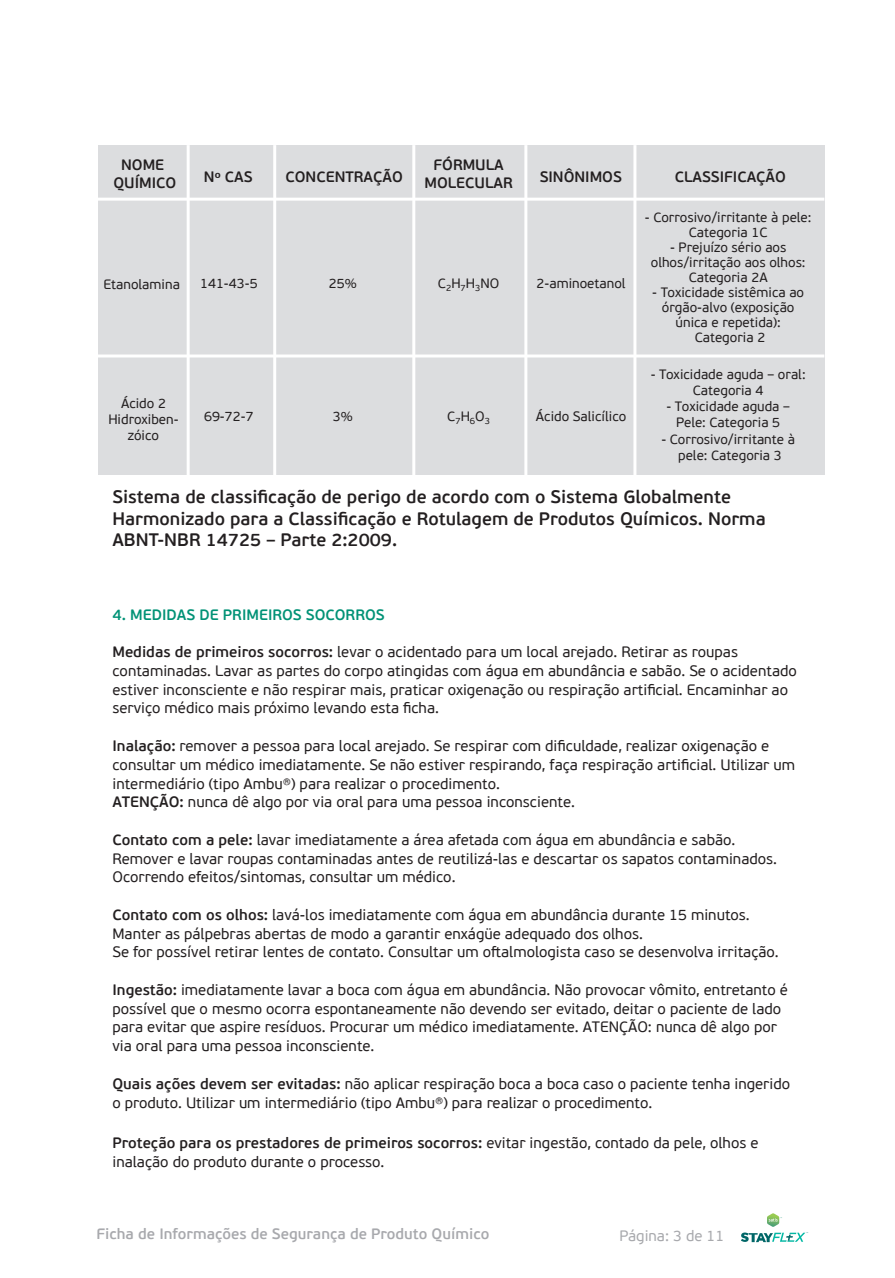
<style>
.page{position:relative;width:895px;height:1278px;background:#fff}
.page>*{position:absolute;margin:0;border:0;box-sizing:border-box;transform-origin:0 0}
.t1{font:600 18px/21.6px "PF Beau Sans Pro";color:#231f20}
.t2{font:15px/18.8px "PF Beau Sans Pro";color:#231f20}
.t3{font:600 15px/18px "PF Beau Sans Pro";color:#231f20;text-align:center}
.t4{font:600 15px "PF Beau Sans Pro";color:#a8a9ad}
.t5{font:600 15px "PF Beau Sans Pro";color:#009276}
.t6{font:15px "PF Beau Sans Pro";color:#a8a9ad}
.t7{font:13.5px/15px "PF Beau Sans Pro";color:#231f20;text-align:center}
.s1{font-weight:600}
</style>
<div class="page">
<div style="left:98px;top:145px;width:726px;height:330px;background:#dcdddf"></div>
<hr style="left:187px;top:145px;width:3px;height:330px;background:#fff">
<hr style="left:273px;top:145px;width:3px;height:330px;background:#fff">
<hr style="left:412px;top:145px;width:3px;height:330px;background:#fff">
<hr style="left:524px;top:145px;width:3px;height:330px;background:#fff">
<hr style="left:633px;top:145px;width:3px;height:330px;background:#fff">
<hr style="left:98px;top:197px;width:726px;height:3px;background:#fff">
<hr style="left:98px;top:354px;width:726px;height:3px;background:#fff">
<svg style="left:741px;top:1213px;width:67px;height:28px"></svg>
<p class="t3" style="left:424px;top:156px;width:90px">FÓRMULA<br>MOLECULAR</p>
<p class="t3" style="left:113px;top:156px;width:64px">NOME<br>QUÍMICO</p>
<p class="t3" style="left:204px;top:168px;width:50px">Nº CAS</p>
<p class="t3" style="left:285px;top:168px;width:119px">CONCENTRAÇÃO</p>
<p class="t3" style="left:539px;top:168px;width:84px">SINÔNIMOS</p>
<p class="t3" style="left:674px;top:168px;width:113px">CLASSIFICAÇÃO</p>
<p class="t7" style="left:103px;top:277px;width:78px">Etanolamina</p>
<p class="t7" style="left:200px;top:276px;width:59px">141-43-5</p>
<p class="t7" style="left:329px;top:276px;width:29px">25%</p>
<p class="t7" style="left:438px;top:276px;width:63px">C<sub>2</sub>H<sub>7</sub>H<sub>3</sub>NO</p>
<p class="t7" style="left:536px;top:276px;width:91px">2-aminoetanol</p>
<p class="t7" style="left:108px;top:395px;width:72px;line-height:16.2px">Ácido 2<br>Hidroxiben&shy;zóico</p>
<p class="t7" style="left:204px;top:409px;width:51px">69-72-7</p>
<p class="t7" style="left:333px;top:409px;width:21px">3%</p>
<p class="t7" style="left:447px;top:409px;width:44px">C<sub>7</sub>H<sub>6</sub>O<sub>3</sub></p>
<p class="t7" style="left:536px;top:409px;width:92px">Ácido Salicílico</p>
<p class="t7" style="left:644px;top:210px;width:168px">- Corrosivo/irritante à pele:<br>Categoria 1C</p>
<p class="t7" style="left:650px;top:240px;width:156px">- Prejuízo sério aos olhos/irritação aos olhos:<br>Categoria 2A</p>
<p class="t7" style="left:652px;top:285px;width:153px">- Toxicidade sistêmica ao órgão-alvo (exposição única e repetida):<br>Categoria 2</p>
<p class="t7" style="left:650px;top:366px;width:156px;line-height:16.2px">- Toxicidade aguda – oral:<br>Categoria 4</p>
<p class="t7" style="left:666px;top:398px;width:125px;line-height:16.2px">- Toxicidade aguda –<br>Pele: Categoria 5</p>
<p class="t7" style="left:661px;top:431px;width:135px;line-height:16.2px">- Corrosivo/irritante à pele: Categoria 3</p>
<p class="t1" style="left:112px;top:486px;width:654px">Sistema de classificação de perigo de acordo com o Sistema Globalmente<br>Harmonizado para a Classificação e Rotulagem de Produtos Químicos. Norma<br>ABNT-NBR 14725 – Parte 2:2009.</p>
<p class="t5" style="left:112px;top:605px;width:274px">4. MEDIDAS DE PRIMEIROS SOCORROS</p>
<p class="t2" style="left:112px;top:643px;width:685px"><span class="s1">Medidas de primeiros socorros:</span> levar o acidentado para um local arejado. Retirar as roupas contaminadas. Lavar as partes do corpo atingidas com água em abundância e sabão. Se o acidentado estiver inconsciente e não respirar mais, praticar oxigenação ou respiração artificial. Encaminhar ao serviço médico mais próximo levando esta ficha.</p>
<p class="t2" style="left:112px;top:736px;width:684px"><span class="s1">Inalação:</span> remover a pessoa para local arejado. Se respirar com dificuldade, realizar oxigenação e consultar um médico imediatamente. Se não estiver respirando, faça respiração artificial. Utilizar um intermediário (tipo Ambu®) para realizar o procedimento.<br><span class="s1">ATENÇÃO:</span> nunca dê algo por via oral para uma pessoa inconsciente.</p>
<p class="t2" style="left:112px;top:830px;width:666px"><span class="s1">Contato com a pele:</span> lavar imediatamente a área afetada com água em abundância e sabão.<br>Remover e lavar roupas contaminadas antes de reutilizá-las e descartar os sapatos contaminados.<br>Ocorrendo efeitos/sintomas, consultar um médico.</p>
<p class="t2" style="left:112px;top:905px;width:667px"><span class="s1">Contato com os olhos:</span> lavá-los imediatamente com água em abundância durante 15 minutos.<br>Manter as pálpebras abertas de modo a garantir enxágüe adequado dos olhos.<br>Se for possível retirar lentes de contato. Consultar um oſtalmologista caso se desenvolva irritação.</p>
<p class="t2" style="left:112px;top:980px;width:677px"><span class="s1">Ingestão:</span> imediatamente lavar a boca com água em abundância. Não provocar vômito, entretanto é possível que o mesmo ocorra espontaneamente não devendo ser evitado, deitar o paciente de lado para evitar que aspire resíduos. Procurar um médico imediatamente. ATENÇÃO: nunca dê algo por via oral para uma pessoa inconsciente.</p>
<p class="t2" style="left:112px;top:1074px;width:679px"><span class="s1">Quais ações devem ser evitadas:</span> não aplicar respiração boca a boca caso o paciente tenha ingerido o produto. Utilizar um intermediário (tipo Ambu®) para realizar o procedimento.</p>
<p class="t2" style="left:112px;top:1133px;width:647px"><span class="s1">Proteção para os prestadores de primeiros socorros:</span> evitar ingestão, contado da pele, olhos e inalação do produto durante o processo.</p>
<p class="t4" style="left:96px;top:1224px;width:394px">Ficha de Informações de Segurança de Produto Químico</p>
<p class="t6" style="left:619px;top:1226px;width:106px">Página: 3 de 11</p>
</div>
